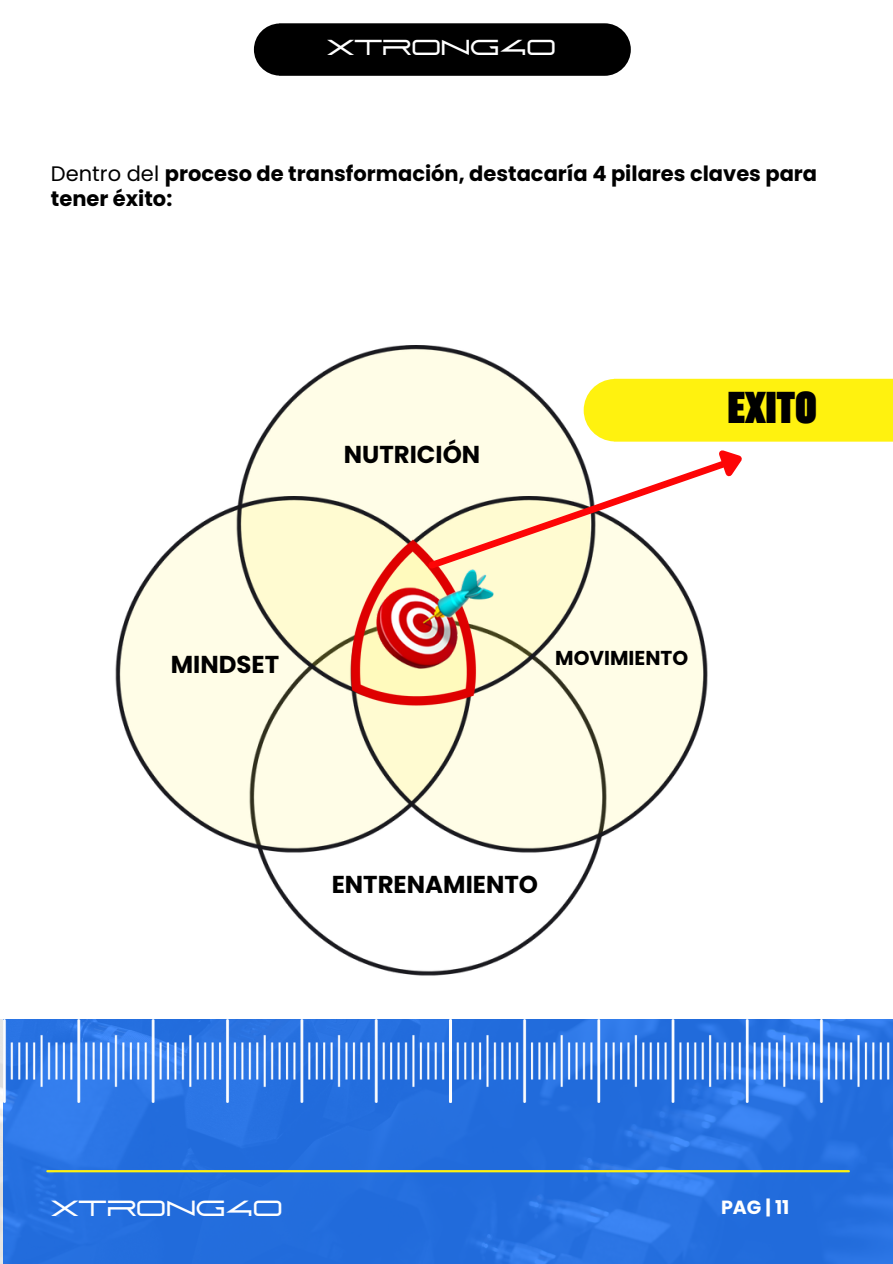
<style>
.page{position:relative;width:893px;height:1264px;background:#fff}
.page>*{position:absolute;margin:0;border:0;box-sizing:border-box;transform-origin:0 0}
.t1{font:44.55px "Akkordeon Eleven";color:#000}
.t2{font:700 24.45px "Poppins";color:#000}
.t3{font:21.9px "abnes";color:#fff}
.t4{font:21.6px "abnes";color:#fff}
.t5{font:700 21px/24.8px "Poppins";color:#000}
.t6{font:700 20.1px "Poppins";color:#000}
.t7{font:700 19.05px "Poppins";color:#fff}
.s1{font-weight:400}
</style>
<div class="page">
<img style="left:259px;top:855px;width:338px;height:121px">
<img style="left:239px;top:345px;width:281px;height:151px">
<img style="left:115px;top:496px;width:235px;height:359px">
<img style="left:350px;top:496px;width:358px;height:359px">
<img style="left:345px;top:537px;width:133px;height:173px">
<img style="left:376px;top:569px;width:117px;height:99px">
<svg style="left:423px;top:379px;width:469px;height:195px"></svg>
<div style="left:254px;top:23px;width:376px;height:53px;background:#000;border-radius:26px"></div>
<img style="left:0;top:1019px;width:892px;height:243px">
<hr style="left:47px;top:1170px;width:801px;height:2px;background:#fff20f">
<img style="left:3px;top:1019px;width:446px;height:83px">
<img style="left:449px;top:1019px;width:443px;height:83px">
<p class="t4" style="left:327px;top:38px;width:230px">XTRONG40</p>
<p class="t5" style="left:51px;top:161px;width:767px"><span class="s1">Dentro del</span> proceso de transformación, destacaría 4 pilares claves para tener éxito:</p>
<p class="t2" style="left:344px;top:437px;width:138px">NUTRICIÓN</p>
<p class="t2" style="left:171px;top:647px;width:110px">MINDSET</p>
<h1 class="t1" style="left:727px;top:387px;width:90px">EXITO</h1>
<p class="t6" style="left:555px;top:644px;width:134px">MOVIMIENTO</p>
<p class="t2" style="left:331px;top:867px;width:208px">ENTRENAMIENTO</p>
<p class="t3" style="left:51px;top:1198px;width:233px">XTRONG40</p>
<p class="t7" style="left:721px;top:1194px;width:70px">PAG | 11</p>
</div>
